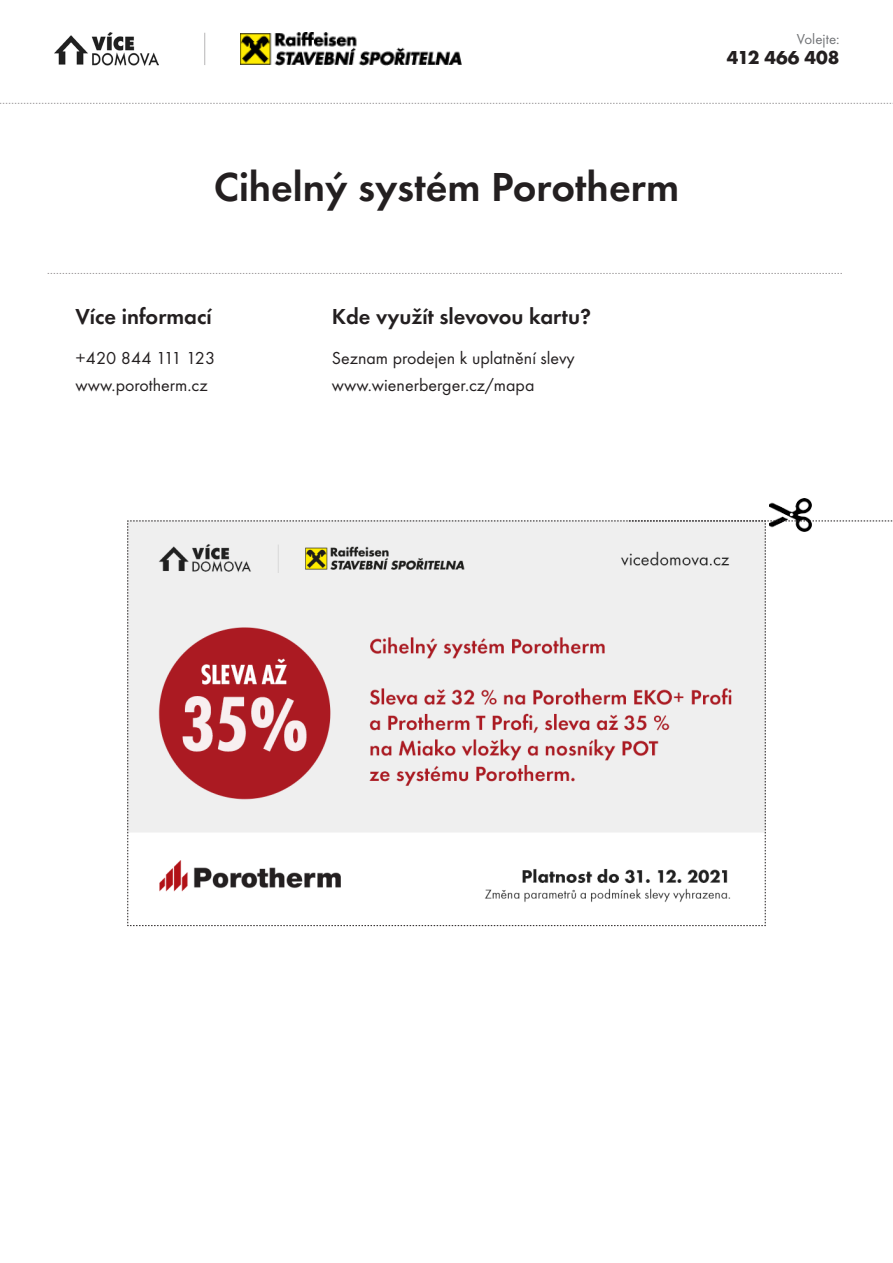
<style>
.page{position:relative;width:893px;height:1263px;background:#fff}
.page>*{position:absolute;margin:0;border:0;box-sizing:border-box;transform-origin:0 0}
.t1{font:600 42px "Futura CE";color:#231f20}
.t2{font:600 22.5px "Futura CE";color:#231f20}
.t3{font:700 19.5px "Futura TOT";color:#231f20}
.t4{font:18px "Futura TOT";color:#231f20}
.t5{font:15px "Futura TOT";color:#727477}
</style>
<div class="page">
<img style="left:54px;top:33px;width:105px;height:32px">
<img style="left:241px;top:33px;width:221px;height:32px">
<hr style="left:204px;top:33px;width:1px;height:32px;background:#b7b5b6">
<img style="left:770px;top:499px;width:42px;height:22px">
<svg style="left:127px;top:521px;width:766px;height:405px"></svg>
<svg style="left:0;top:103px;width:893px;height:1px"></svg>
<svg style="left:48px;top:273px;width:794px;height:1px"></svg>
<p class="t1" style="left:214px;top:162px;width:467px">Cihelný systém Porotherm</p>
<p class="t2" style="left:76px;top:303px;width:138px">Více informací</p>
<p class="t2" style="left:332px;top:303px;width:261px">Kde využít slevovou kartu?</p>
<p class="t4" style="left:76px;top:347px;width:141px">+420 844 111 123</p>
<p class="t4" style="left:76px;top:374px;width:134px">www.porotherm.cz</p>
<p class="t4" style="left:332px;top:347px;width:245px">Seznam prodejen k uplatnění slevy</p>
<p class="t4" style="left:332px;top:374px;width:204px">www.wienerberger.cz/mapa</p>
<p class="t5" style="left:797px;top:30px;width:44px">Volejte:</p>
<p class="t3" style="left:727px;top:45px;width:114px">412 466 408</p>
</div>
